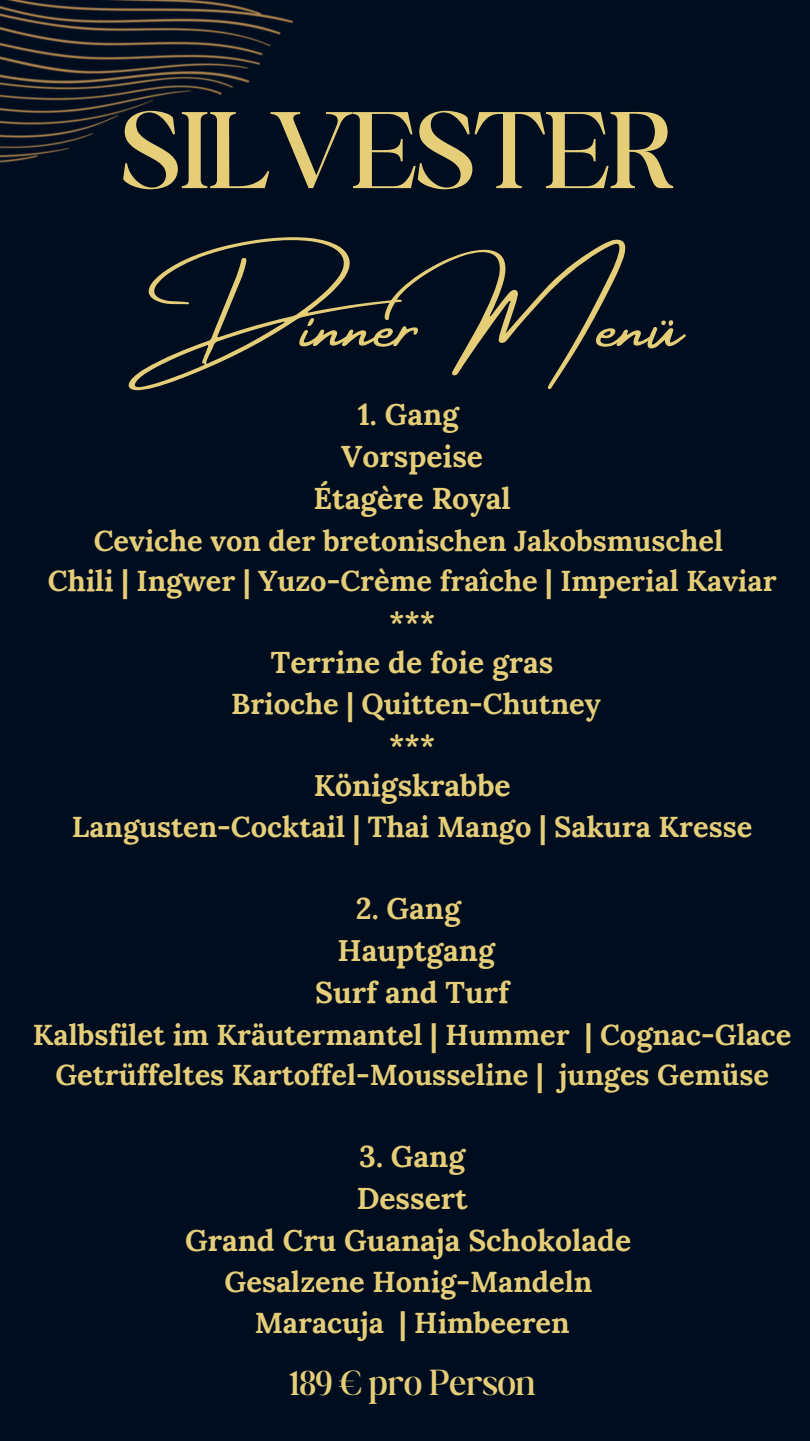
<style>
.page{position:relative;width:810px;height:1441px;background:#fff}
.page>*{position:absolute;margin:0;border:0;box-sizing:border-box;transform-origin:0 0}
.t1{font:300 117.3px "Boston Angel";color:#e6ce79}
.t2{font:81.3px "Amsterdam Four";color:#e6ce79}
.t3{font:300 39px "Boston Angel";color:#e6ce79}
.t4{font:700 30px/42px "Lora";color:#e6ce79;text-align:center}
.t5{font:700 29px/40.5px "Lora";color:#e6ce79;text-align:center}
</style>
<div class="page">
<div style="left:0;top:0;width:810px;height:1440px;background:#000d1e"></div>
<img style="left:0;top:0;width:293px;height:163px">
<h1 class="t1" style="left:121px;top:80px;width:553px">SILVESTER</h1>
<h2 class="t2" style="left:127px;top:280px;width:564px">Dinner Menü</h2>
<p class="t4" style="left:314px;top:393px;width:199px">1. Gang<br>Vorspeise<br>Étagère Royal</p>
<p class="t5" style="left:48px;top:519px;width:730px">Ceviche von der bretonischen Jakobsmuschel<br>Chili | Ingwer | Yuzo-Crème fraîche | Imperial Kaviar ***</p>
<p class="t4" style="left:271px;top:641px;width:284px">Terrine de foie gras</p>
<p class="t5" style="left:231px;top:683px;width:371px">Brioche | Quitten-Chutney ***</p>
<p class="t4" style="left:314px;top:764px;width:198px">Königskrabbe</p>
<p class="t5" style="left:72px;top:806px;width:682px">Langusten-Cocktail | Thai Mango | Sakura Kresse</p>
<p class="t4" style="left:315px;top:887px;width:195px">2. Gang<br>Hauptgang<br>Surf and Turf</p>
<p class="t5" style="left:33px;top:1013px;width:760px">Kalbsfilet im Kräutermantel | Hummer | Cognac-Glace<br>Getrüffeltes Kartoffel-Mousseline | junges Gemüse</p>
<p class="t4" style="left:185px;top:1134px;width:448px">3. Gang<br>Dessert<br>Grand Cru Guanaja Schokolade</p>
<p class="t5" style="left:225px;top:1260px;width:369px">Gesalzene Honig-Mandeln<br>Maracuja | Himbeeren</p>
<h3 class="t3" style="left:289px;top:1358px;width:248px">189 € pro Person</h3>
</div>
